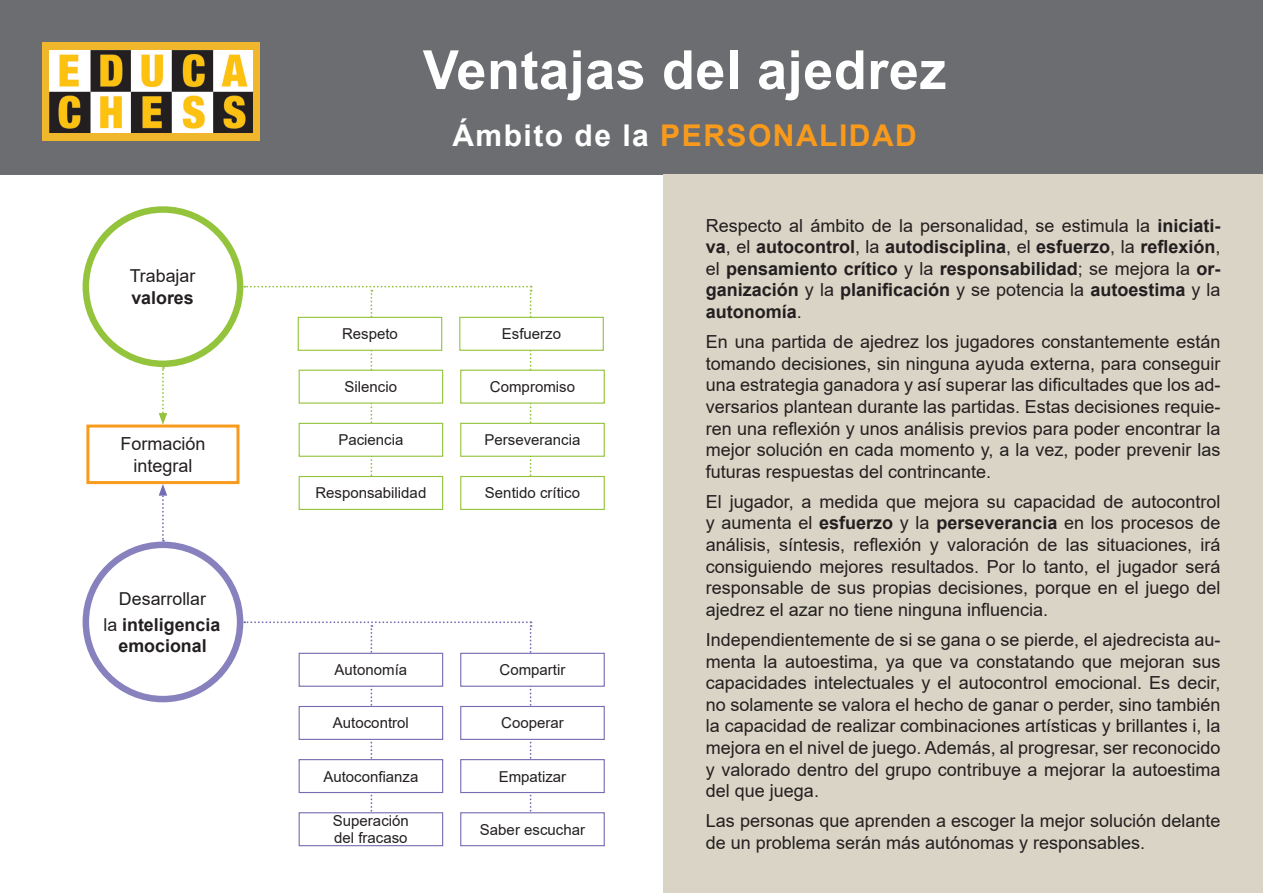
<style>
.page{position:relative;width:1263px;height:893px;background:#fff}
.page>*{position:absolute;margin:0;border:0;box-sizing:border-box;transform-origin:0 0}
.exercicis_enunciat{font:700 54px "Arial";letter-spacing:.01em;color:#fff}
.exercicis_enunciat-2{font:700 30px "Arial";letter-spacing:.05em;color:#f89a1c}
.t1{font:18px/21.6px "Arial";color:#231f20;text-align:justify}
.t2{font:700 18px/21.6px "Arial";color:#231f20;text-align:justify}
.t3{font:700 17.85px/21.5px "Arial";color:#231f20;text-align:center}
.t4{font:17.85px "Arial";color:#231f20}
.t5{font:15px "Arial";color:#231f20}
.s1{font-weight:400}
.s2{color:#fff}
.s3{font-weight:700}
</style>
<div class="page">
<div style="left:0;top:0;width:1263px;height:175px;background:#6c6d70"></div>
<div style="left:43px;top:43px;width:217px;height:98px;background:#f0b72c"></div>
<img style="left:50px;top:51px;width:203px;height:82px">
<div style="left:83px;top:206px;width:160px;height:161px;border:6px solid #94c33c;border-radius:50%"></div>
<div style="left:83px;top:542px;width:160px;height:160px;border:6px solid #8781bd;border-radius:50%"></div>
<svg style="left:159px;top:367px;width:8px;height:58px"></svg>
<svg style="left:159px;top:484px;width:8px;height:58px"></svg>
<div style="left:663px;top:174px;width:600px;height:719px;background:#d9d4c5"></div>
<div style="left:86px;top:425px;width:153px;height:59px;border:3px solid #f89a1c"></div>
<svg style="left:244px;top:286px;width:288px;height:201px"></svg>
<div style="left:299px;top:370px;width:144px;height:33px;background:#fff"></div>
<div style="left:299px;top:370px;width:144px;height:34px;border:1px solid #94c33c"></div>
<div style="left:299px;top:423px;width:144px;height:33px;background:#fff"></div>
<div style="left:299px;top:423px;width:144px;height:34px;border:1px solid #94c33c"></div>
<div style="left:299px;top:476px;width:144px;height:33px;background:#fff"></div>
<div style="left:299px;top:476px;width:144px;height:34px;border:1px solid #94c33c"></div>
<div style="left:298px;top:317px;width:144px;height:33px;background:#fff"></div>
<div style="left:298px;top:317px;width:144px;height:34px;border:1px solid #94c33c"></div>
<div style="left:460px;top:317px;width:143px;height:33px;background:#fff"></div>
<div style="left:459px;top:317px;width:145px;height:34px;border:1px solid #94c33c"></div>
<div style="left:461px;top:370px;width:143px;height:33px;background:#fff"></div>
<div style="left:460px;top:370px;width:145px;height:34px;border:1px solid #94c33c"></div>
<div style="left:461px;top:423px;width:143px;height:33px;background:#fff"></div>
<div style="left:460px;top:423px;width:145px;height:34px;border:1px solid #94c33c"></div>
<div style="left:461px;top:476px;width:143px;height:33px;background:#fff"></div>
<div style="left:460px;top:476px;width:145px;height:34px;border:1px solid #94c33c"></div>
<svg style="left:244px;top:621px;width:288px;height:206px"></svg>
<div style="left:299px;top:706px;width:144px;height:33px;background:#fff"></div>
<div style="left:299px;top:706px;width:144px;height:34px;border:1px solid #756db2"></div>
<div style="left:299px;top:760px;width:144px;height:32px;background:#fff"></div>
<div style="left:299px;top:759px;width:144px;height:34px;border:1px solid #756db2"></div>
<div style="left:299px;top:813px;width:144px;height:33px;background:#fff"></div>
<div style="left:299px;top:812px;width:144px;height:34px;border:1px solid #756db2"></div>
<div style="left:299px;top:653px;width:144px;height:33px;background:#fff"></div>
<div style="left:299px;top:653px;width:144px;height:34px;border:1px solid #756db2"></div>
<div style="left:461px;top:653px;width:143px;height:33px;background:#fff"></div>
<div style="left:460px;top:653px;width:145px;height:34px;border:1px solid #756db2"></div>
<div style="left:461px;top:706px;width:143px;height:33px;background:#fff"></div>
<div style="left:460px;top:706px;width:145px;height:34px;border:1px solid #756db2"></div>
<div style="left:461px;top:760px;width:143px;height:32px;background:#fff"></div>
<div style="left:460px;top:759px;width:145px;height:34px;border:1px solid #756db2"></div>
<div style="left:461px;top:813px;width:143px;height:33px;background:#fff"></div>
<div style="left:460px;top:812px;width:145px;height:34px;border:1px solid #756db2"></div>
<p class="t4" style="left:130px;top:264px;width:67px">Trabajar</p>
<p class="t3" style="left:131px;top:287px;width:64px">valores</p>
<p class="t1" style="left:120px;top:433px;width:87px">Formación</p>
<p class="t1" style="left:133px;top:454px;width:61px">integral</p>
<p class="t4" style="left:119px;top:586px;width:89px">Desarrollar</p>
<p class="t3" style="left:103px;top:614px;width:118px"><span class="s1">la</span> inteligencia emocional</p>
<p class="exercicis_enunciat" style="left:423px;top:32px;width:525px">Ventajas del ajedrez</p>
<p class="exercicis_enunciat-2" style="left:452px;top:115px;width:466px"><span class="s2">Ámbito de la</span> PERSONALIDAD</p>
<p class="t5" style="left:342px;top:324px;width:57px">Respeto</p>
<p class="t5" style="left:502px;top:324px;width:61px">Esfuerzo</p>
<p class="t5" style="left:490px;top:376px;width:87px">Compromiso</p>
<p class="t5" style="left:485px;top:430px;width:97px">Perseverancia</p>
<p class="t5" style="left:345px;top:376px;width:54px">Silencio</p>
<p class="t5" style="left:338px;top:430px;width:67px">Paciencia</p>
<p class="t5" style="left:315px;top:483px;width:112px">Responsabilidad</p>
<p class="t5" style="left:485px;top:483px;width:97px">Sentido crítico</p>
<p class="t5" style="left:335px;top:660px;width:74px">Autonomía</p>
<p class="t5" style="left:500px;top:660px;width:67px">Compartir</p>
<p class="t5" style="left:501px;top:713px;width:64px">Cooperar</p>
<p class="t5" style="left:499px;top:766px;width:69px">Empatizar</p>
<p class="t5" style="left:480px;top:819px;width:107px">Saber escuchar</p>
<p class="t5" style="left:333px;top:713px;width:77px">Autocontrol</p>
<p class="t5" style="left:323px;top:766px;width:97px">Autoconfianza</p>
<p class="t5" style="left:333px;top:811px;width:77px">Superación</p>
<p class="t5" style="left:334px;top:827px;width:75px">del fracaso</p>
<p class="t2" style="left:706px;top:215px;width:516px"><span class="s1">Respecto al ámbito de la personalidad, se estimula la</span> iniciati&shy;va<span class="s1">, el</span> autocontrol<span class="s1">, la</span> autodisciplina<span class="s1">, el</span> esfuerzo<span class="s1">, la</span> reflexión<span class="s1">, el</span> pensamiento crítico <span class="s1">y la</span> responsabilidad<span class="s1">; se mejora la</span> or&shy;ganización <span class="s1">y la</span> planificación <span class="s1">y se potencia la</span> autoestima <span class="s1">y la </span>autonomía<span class="s1">.</span></p>
<p class="t1" style="left:706px;top:331px;width:516px">En una partida de ajedrez los jugadores constantemente están tomando decisiones, sin ninguna ayuda externa, para conseguir una estrategia ganadora y así superar las dificultades que los ad&shy;versarios plantean durante las partidas. Estas decisiones requie&shy;ren una reflexión y unos análisis previos para poder encontrar la mejor solución en cada momento y, a la vez, poder prevenir las futuras respuestas del contrincante.</p>
<p class="t1" style="left:706px;top:491px;width:516px">El jugador, a medida que mejora su capacidad de autocontrol y aumenta el <span class="s3">esfuerzo</span> y la <span class="s3">perseverancia</span> en los procesos de análisis, síntesis, reflexión y valoración de las situaciones, irá consiguiendo mejores resultados. Por lo tanto, el jugador será responsable de sus propias decisiones, porque en el juego del ajedrez el azar no tiene ninguna influencia.</p>
<p class="t1" style="left:706px;top:629px;width:516px">Independientemente de si se gana o se pierde, el ajedrecista au&shy;menta la autoestima, ya que va constatando que mejoran sus capacidades intelectuales y el autocontrol emocional. Es decir, no solamente se valora el hecho de ganar o perder, sino también la capacidad de realizar combinaciones artísticas y brillantes i, la mejora en el nivel de juego. Además, al progresar, ser reconocido y valorado dentro del grupo contribuye a mejorar la autoestima del que juega.</p>
<p class="t1" style="left:706px;top:810px;width:516px">Las personas que aprenden a escoger la mejor solución delante de un problema serán más autónomas y responsables.</p>
</div>
